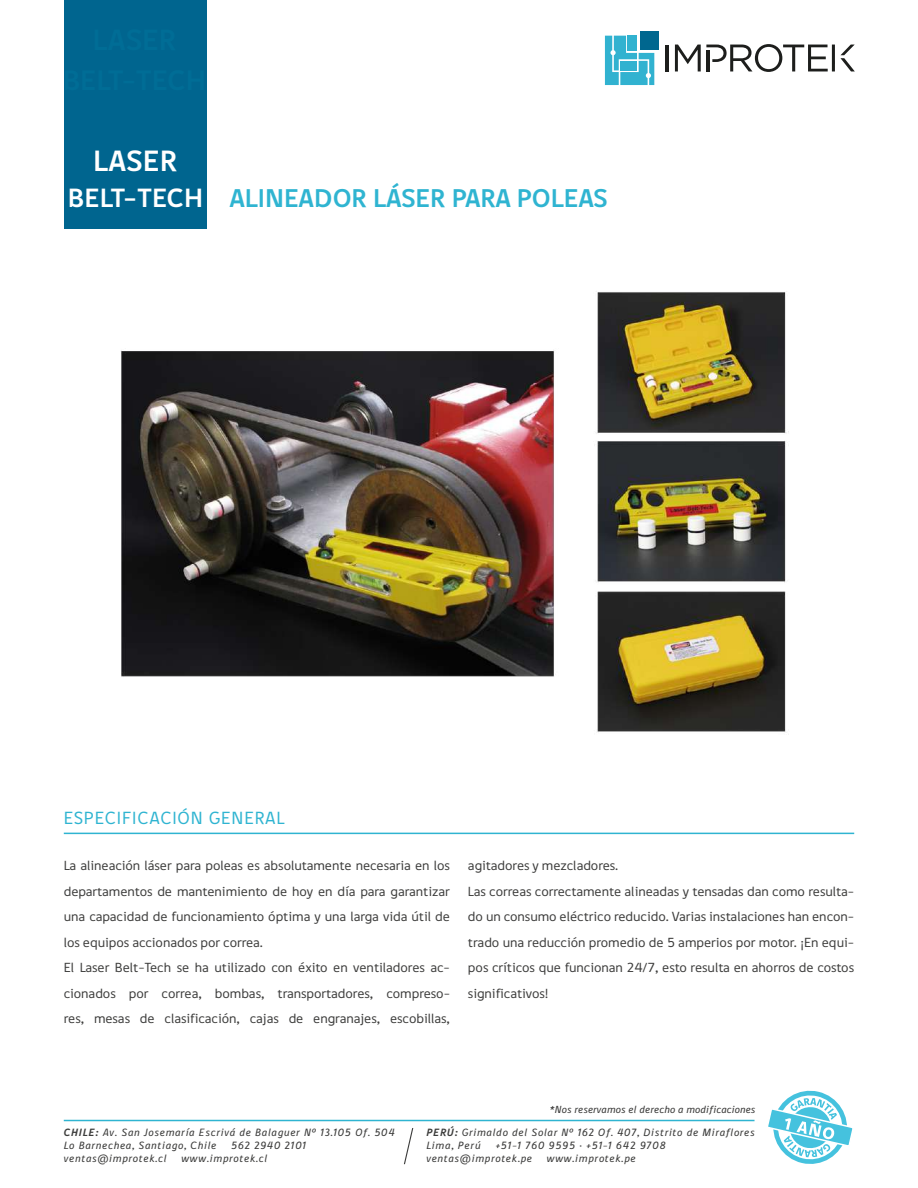
<style>
.page{position:relative;width:918px;height:1188px;background:#fff}
.page>*{position:absolute;margin:0;border:0;box-sizing:border-box;transform-origin:0 0}
.t1{font:700 30px "Digna";letter-spacing:.015em;color:#fff}
.t2{font:700 27px "Digna";letter-spacing:.015em;color:#fff}
.t3{font:700 26.25px "Digna";color:#2fb4d1}
.t4{font:18px "Digna";letter-spacing:.05em;color:#2fb4d1}
.t5{font:13.5px/25.5px "Digna";letter-spacing:-.005em;color:#3c3c3b}
.t6{font:italic 10.8px/12.9px "Digna";letter-spacing:.05em;color:#3c3c3b}
.t7{font:italic 10.5px "Digna";color:#3c3c3b}
.s1{font-weight:700}
</style>
<div class="page">
<div style="left:64px;top:0;width:142px;height:229px;background:#00658f"></div>
<hr style="left:666px;top:45px;width:3px;height:26px;background:#1d1e1c">
<svg style="left:675px;top:44px;width:180px;height:28px"></svg>
<div style="left:640px;top:32px;width:18px;height:18px;background:#00678f"></div>
<svg style="left:605px;top:36px;width:49px;height:49px"></svg>
<svg style="left:768px;top:1090px;width:85px;height:74px"></svg>
<svg style="left:404px;top:1128px;width:10px;height:37px"></svg>
<hr style="left:64px;top:1120px;width:691px;height:1px;background:#2fb4d1">
<hr style="left:64px;top:833px;width:790px;height:1px;background:#2fb4d1">
<img style="left:121px;top:291px;width:668px;height:444px">
<h1 class="t1" style="left:93px;top:141px;width:86px">LASER</h1>
<h2 class="t2" style="left:68px;top:180px;width:137px">BELT-TECH</h2>
<h3 class="t3" style="left:229px;top:181px;width:380px">ALINEADOR LÁSER PARA POLEAS</h3>
<h3 class="t4" style="left:64px;top:807px;width:223px">ESPECIFICACIÓN GENERAL</h3>
<p class="t5" style="left:64px;top:853px;width:388px">La alineación láser para poleas es absolutamente necesaria en los departamentos de mantenimiento de hoy en día para garantizar una capacidad de funcionamiento óptima y una larga vida útil de los equipos accionados por correa.<br>El Laser Belt-Tech se ha utilizado con éxito en ventiladores ac&shy;cionados por correa, bombas, transportadores, compreso&shy;res, mesas de clasificación, cajas de engranajes, escobillas,</p>
<p class="t5" style="left:468px;top:853px;width:388px">agitadores y mezcladores.<br>Las correas correctamente alineadas y tensadas dan como resulta&shy;do un consumo eléctrico reducido. Varias instalaciones han encon&shy;trado una reducción promedio de 5 amperios por motor. ¡En equi&shy;pos críticos que funcionan 24/7, esto resulta en ahorros de costos significativos!</p>
<p class="t7" style="left:550px;top:1104px;width:207px">*Nos reservamos el derecho a modificaciones</p>
<p class="t6" style="left:64px;top:1126px;width:333px"><span class="s1">CHILE:</span> Av. San Josemaría Escrivá de Balaguer Nº 13.105 Of. 504<br>Lo Barnechea, Santiago, Chile</p>
<p class="t6" style="left:231px;top:1139px;width:77px">562 2940 2101</p>
<p class="t6" style="left:64px;top:1152px;width:105px">ventas@improtek.cl</p>
<p class="t6" style="left:182px;top:1152px;width:88px">www.improtek.cl</p>
<p class="t6" style="left:426px;top:1126px;width:330px"><span class="s1">PERÚ:</span> Grimaldo del Solar Nº 162 Of. 407, Distrito de Miraflores<br>Lima, Perú</p>
<p class="t6" style="left:426px;top:1139px;width:241px;text-indent:69px">+51-1 760 9595 · +51-1 642 9708 ventas@improtek.pe</p>
<p class="t6" style="left:547px;top:1152px;width:90px">www.improtek.pe</p>
</div>
